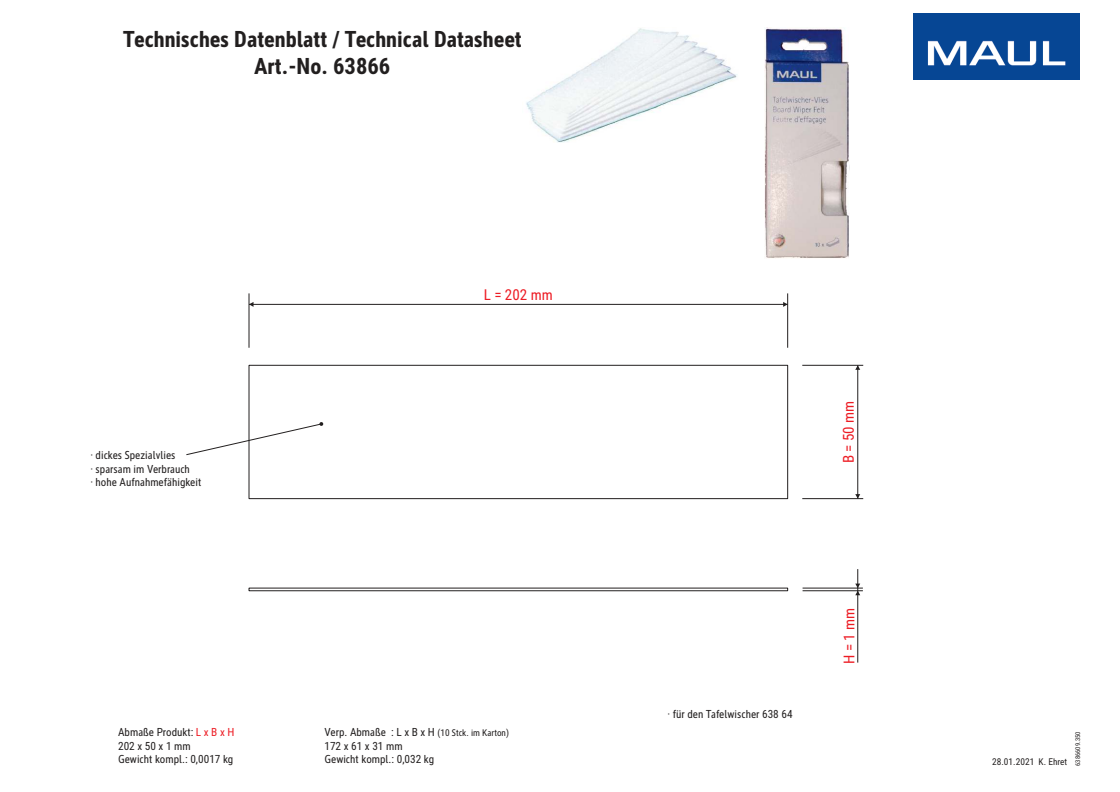
<style>
.page{position:relative;width:1120px;height:792px;background:#fff}
.page>*{position:absolute;margin:0;border:0;box-sizing:border-box;transform-origin:0 0}
.t1{font:700 condensed 22.6px/27.1px "MAUL";color:#221f1f;text-align:center}
.t2{font:condensed 15.1px "MAUL";color:#ed1c24}
.t3{font:condensed 11.3px/13.5px "MAUL";color:#221f1f}
.t4{font:condensed 9.4px "MAUL";color:#221f1f}
.t5{font:condensed 6.6px "MAUL";color:#221f1f}
.s1{color:#ed1c24}
.s2{font-size:9.4px}
</style>
<div class="page">
<img style="left:913px;top:14px;width:167px;height:66px">
<img style="left:526px;top:28px;width:212px;height:114px">
<img style="left:764px;top:27px;width:85px;height:231px">
<div style="left:249px;top:365px;width:539px;height:134px;border:1px solid #221f1f"></div>
<div style="left:249px;top:588px;width:539px;height:3px;border:1px solid #221f1f"></div>
<hr style="left:249px;top:293px;width:1px;height:55px;background:#221f1f">
<hr style="left:788px;top:293px;width:1px;height:55px;background:#221f1f">
<hr style="left:249px;top:304px;width:539px;height:1px;background:#221f1f">
<svg style="left:249px;top:302px;width:5px;height:5px"></svg>
<svg style="left:783px;top:302px;width:5px;height:5px"></svg>
<hr style="left:802px;top:365px;width:61px;height:1px;background:#221f1f">
<hr style="left:802px;top:498px;width:61px;height:1px;background:#221f1f">
<hr style="left:858px;top:365px;width:1px;height:134px;background:#221f1f">
<svg style="left:855px;top:365px;width:5px;height:5px"></svg>
<svg style="left:855px;top:494px;width:5px;height:5px"></svg>
<hr style="left:803px;top:588px;width:60px;height:1px;background:#221f1f">
<hr style="left:803px;top:591px;width:60px;height:1px;background:#221f1f">
<hr style="left:858px;top:591px;width:1px;height:72px;background:#221f1f">
<svg style="left:855px;top:569px;width:5px;height:26px"></svg>
<svg style="left:186px;top:422px;width:137px;height:33px"></svg>
<h1 class="t1" style="left:123px;top:24px;width:400px">Technisches Datenblatt / Technical Datasheet<br>Art.-No. 63866</h1>
<p class="t3" style="left:90px;top:448px;width:87px">· dickes Spezialvlies</p>
<p class="t3" style="left:90px;top:461px;width:112px">· sparsam im Verbrauch<br>· hohe Aufnahmefähigkeit</p>
<h2 class="t2" style="left:484px;top:284px;width:71px">L = 202 mm</h2>
<p class="t3" style="left:118px;top:725px;width:118px">Abmaße Produkt: <span class="s1">L x B x H<br></span>202 x 50 x 1 mm<br>Gewicht kompl.: 0,0017 kg</p>
<p class="t3" style="left:324px;top:725px;width:186px">Verp. Abmaße : L x B x H <span class="s2">(10 Stck. im Karton)<br></span>172 x 61 x 31 mm<br>Gewicht kompl.: 0,032 kg</p>
<h2 class="t2" style="left:838px;top:463px;width:64px;rotate:-90deg">B = 50 mm</h2>
<p class="t3" style="left:667px;top:707px;width:127px">· für den Tafelwischer 638 64</p>
<h2 class="t2" style="left:839px;top:664px;width:58px;rotate:-90deg">H = 1 mm</h2>
<p class="t4" style="left:992px;top:755px;width:76px">28.01.2021 K. Ehret</p>
<p class="t5" style="left:1073px;top:766px;width:36px;rotate:-90deg">6386609.350</p>
</div>
